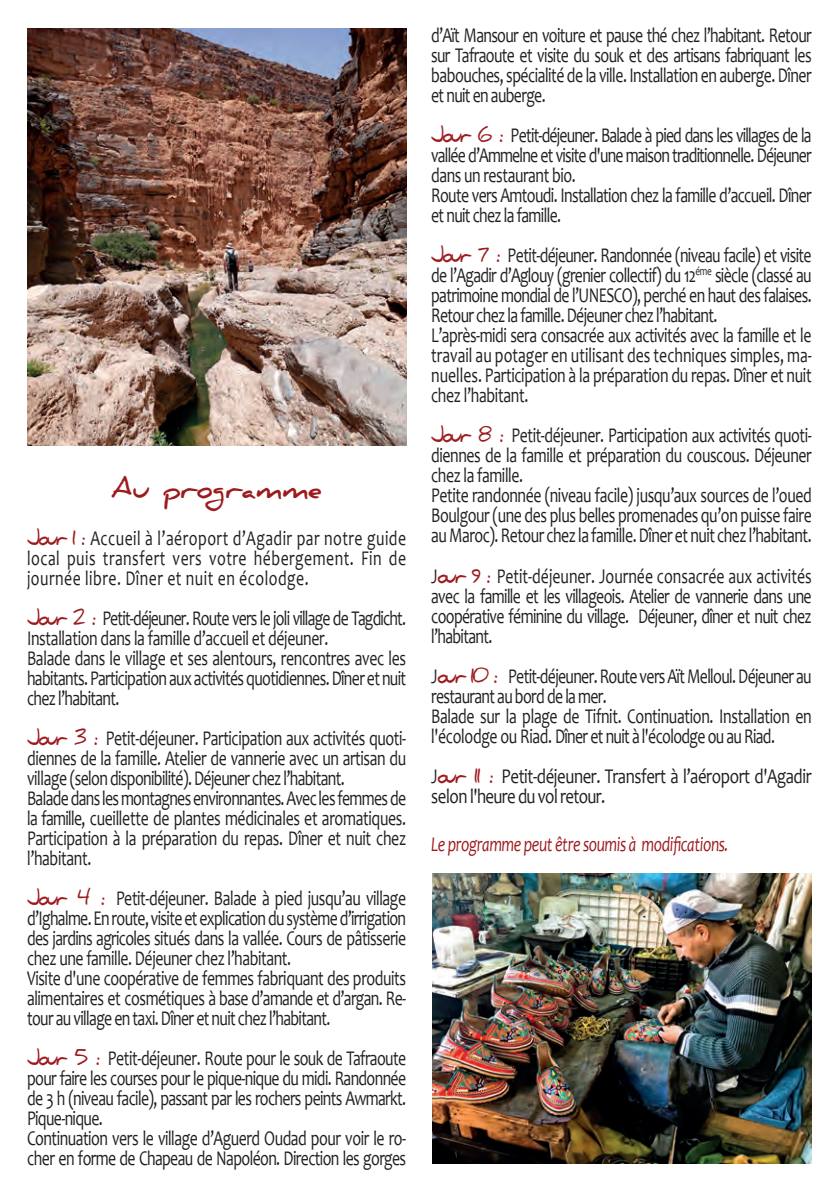
<style>
.page{position:relative;width:839px;height:1190px;background:#fff}
.page>*{position:absolute;margin:0;border:0;box-sizing:border-box;transform-origin:0 0}
.t1{font:700 26px "Daniel";letter-spacing:-.01em;color:#9c1b1f}
.t2{font:21px/20px "Candara";letter-spacing:-.03em;color:#231f20;scale:.75 1}
.t3{font:21px/20px "Candara";letter-spacing:-.05em;color:#231f20;scale:.75 1}
.t4{font:italic 21px "Candara";letter-spacing:-.025em;color:#9c1b1f;scale:.75 1}
.s1{font-family:"Daniel";font-weight:700;color:#9c1b1f}
</style>
<div class="page">
<img style="left:27px;top:28px;width:379px;height:417px">
<img style="left:432px;top:873px;width:379px;height:289px">
<p class="t1" style="left:111px;top:473px;width:212px">Au programme</p>
<p class="t2" style="left:27px;top:528px;width:507px;text-align:justify"><span class="s1">Jour 1 :</span> Accueil à l’aéroport d’Agadir par notre guide local puis transfert vers votre hébergement. Fin de journée libre. Dîner et nuit en écolodge.</p>
<p class="t2" style="left:27px;top:608px;width:507px"><span class="s1">Jour 2 :</span> Petit-déjeuner. Route vers le joli village de Tagdicht.<br>Installation dans la famille d’accueil et déjeuner.<br>Balade dans le village et ses alentours, rencontres avec les habitants. Participation aux activités quotidiennes. Dîner et nuit chez l’habitant.</p>
<p class="t2" style="left:27px;top:728px;width:507px"><span class="s1">Jour 3 :</span> Petit-déjeuner. Participation aux activités quoti&shy;diennes de la famille. Atelier de vannerie avec un artisan du village (selon disponibilité). Déjeuner chez l’habitant.<br>Balade dans les montagnes environnantes. Avec les femmes de la famille, cueillette de plantes médicinales et aromatiques.<br>Participation à la préparation du repas. Dîner et nuit chez l’habitant.</p>
<p class="t2" style="left:27px;top:888px;width:507px"><span class="s1">Jour 4 :</span> Petit-déjeuner. Balade à pied jusqu’au village d’Ighalme. En route, visite et explication du système d’irrigation des jardins agricoles situés dans la vallée. Cours de pâtisserie chez une famille. Déjeuner chez l’habitant.<br>Visite d'une coopérative de femmes fabriquant des produits alimentaires et cosmétiques à base d’amande et d’argan. Re&shy;tour au village en taxi. Dîner et nuit chez l’habitant.</p>
<p class="t2" style="left:27px;top:1048px;width:507px"><span class="s1">Jour 5 :</span> Petit-déjeuner. Route pour le souk de Tafraoute pour faire les courses pour le pique-nique du midi. Randonnée de 3 h (niveau facile), passant par les rochers peints Awmarkt.<br>Pique-nique.<br>Continuation vers le village d’Aguerd Oudad pour voir le ro&shy;cher en forme de Chapeau de Napoléon. Direction les gorges</p>
<p class="t2" style="left:431px;top:25px;width:509px;text-align:justify">d’Aït Mansour en voiture et pause thé chez l’habitant. Retour sur Tafraoute et visite du souk et des artisans fabriquant les babouches, spécialité de la ville. Installation en auberge. Dîner et nuit en auberge.</p>
<p class="t3" style="left:431px;top:125px;width:509px"><span class="s1">Jour 6 :</span> Petit-déjeuner. Balade à pied dans les villages de la vallée d’Ammelne et visite d'une maison traditionnelle. Déjeuner dans un restaurant bio.<br>Route vers Amtoudi. Installation chez la famille d’accueil. Dîner et nuit chez la famille.</p>
<p class="t2" style="left:431px;top:245px;width:509px"><span class="s1">Jour 7 :</span> Petit-déjeuner. Randonnée (niveau facile) et visite de l’Agadir d’Aglouy (grenier collectif) du 12<sup>éme</sup> siècle (classé au patrimoine mondial de l’UNESCO), perché en haut des falaises.<br>Retour chez la famille. Déjeuner chez l’habitant.<br>L’après-midi sera consacrée aux activités avec la famille et le travail au potager en utilisant des techniques simples, ma&shy;nuelles. Participation à la préparation du repas. Dîner et nuit chez l’habitant.</p>
<p class="t2" style="left:431px;top:425px;width:509px"><span class="s1">Jour 8 :</span> Petit-déjeuner. Participation aux activités quoti&shy;diennes de la famille et préparation du couscous. Déjeuner chez la famille.<br>Petite randonnée (niveau facile) jusqu’aux sources de l’oued Boulgour (une des plus belles promenades qu’on puisse faire au Maroc). Retour chez la famille. Dîner et nuit chez l’habitant.</p>
<p class="t2" style="left:431px;top:565px;width:509px;text-align:justify">J<span class="s1">our 9 :</span> Petit-déjeuner. Journée consacrée aux activités avec la famille et les villageois. Atelier de vannerie dans une coopérative féminine du village. Déjeuner, dîner et nuit chez l’habitant.</p>
<p class="t2" style="left:431px;top:665px;width:509px">J<span class="s1">our 10 :</span> Petit-déjeuner. Route vers Aït Melloul. Déjeuner au restaurant au bord de la mer.<br>Balade sur la plage de Tifnit. Continuation. Installation en l'écolodge ou Riad. Dîner et nuit à l'écolodge ou au Riad.</p>
<p class="t2" style="left:431px;top:765px;width:509px">J<span class="s1">our 11 :</span> Petit-déjeuner. Transfert à l’aéroport d'Agadir selon l'heure du vol retour.</p>
<p class="t4" style="left:431px;top:830px;width:398px">Le programme peut être soumis à modifications.</p>
</div>
